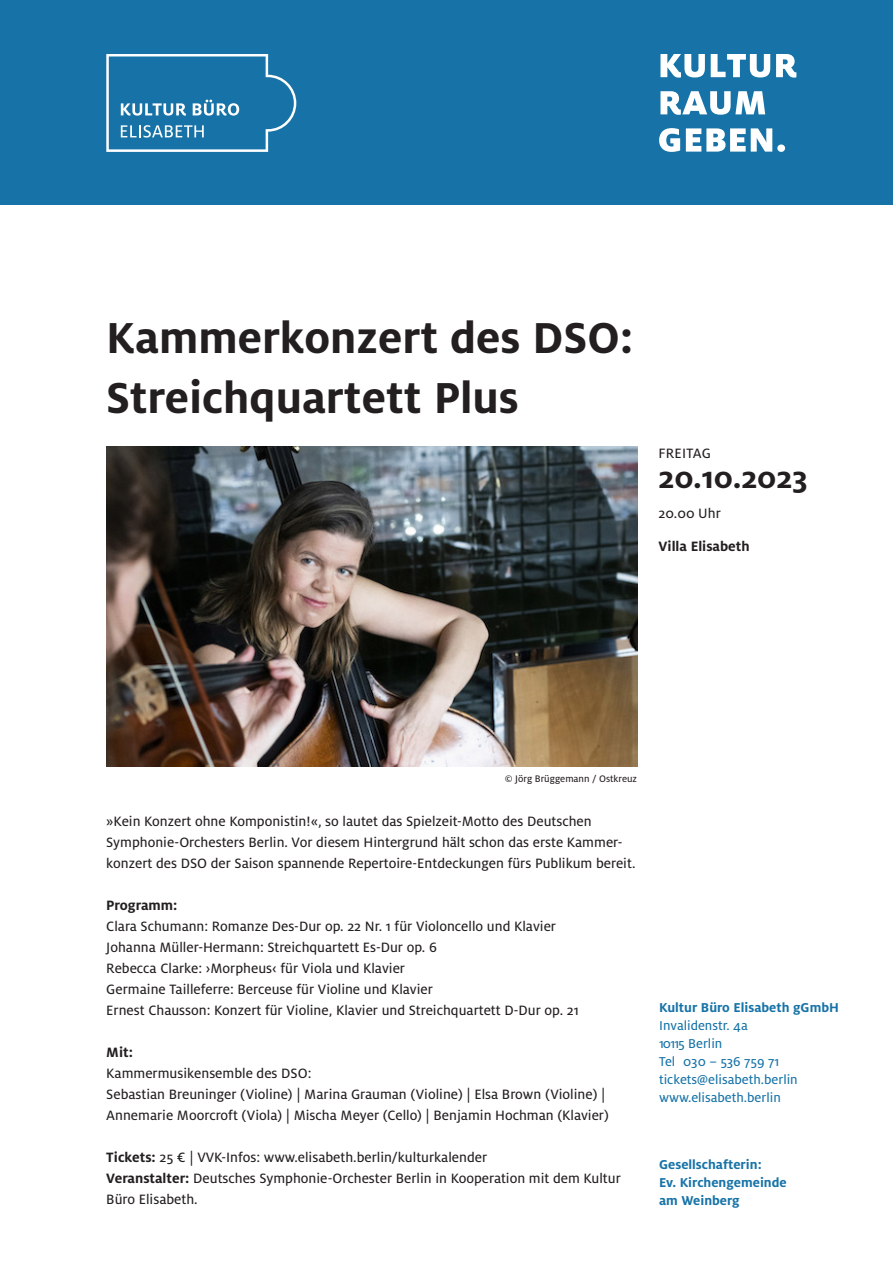
<style>
.page{position:relative;width:893px;height:1263px;background:#fff}
.page>*{position:absolute;margin:0;border:0;box-sizing:border-box;transform-origin:0 0}
.t1{font:700 48px/60px "Milo OT";color:#231f20}
.t2{font:700 33px "Milo OT";color:#231f20}
.t3{font:15px/21px "Milo OT Text";color:#231f20}
.t4{font:700 15px "Milo OT";color:#231f20}
.t5{font:14.25px/18px "Milo OT Text";color:#1773a7}
.t6{font:700 14.25px/18px "Milo OT";color:#1773a7}
.t7{font:10.5px "Milo OT Text";color:#231f20}
.s1{font-family:"Milo OT";font-weight:700}
</style>
<div class="page">
<div style="left:0;top:0;width:893px;height:204px;background:#1773a7"></div>
<svg style="left:106px;top:54px;width:190px;height:98px"></svg>
<svg style="left:659px;top:128px;width:126px;height:24px"></svg>
<svg style="left:660px;top:91px;width:105px;height:24px"></svg>
<svg style="left:660px;top:54px;width:136px;height:24px"></svg>
<img style="left:106px;top:447px;width:531px;height:320px">
<h1 class="t1" style="left:106px;top:308px;width:529px">Kammerkonzert des DSO:<br>Streichquartett Plus</h1>
<p class="t3" style="left:659px;top:443px;width:54px">FREITAG</p>
<h2 class="t2" style="left:659px;top:459px;width:151px">20.10.2023</h2>
<p class="t3" style="left:659px;top:503px;width:64px">20.00 Uhr</p>
<p class="t4" style="left:659px;top:538px;width:93px">Villa Elisabeth</p>
<p class="t7" style="left:505px;top:773px;width:134px">© Jörg Brüggemann / Ostkreuz</p>
<p class="t3" style="left:106px;top:811px;width:531px">»Kein Konzert ohne Komponistin!«, so lautet das Spielzeit-Motto des Deutschen<br>Symphonie-Orchesters Berlin. Vor diesem Hintergrund hält schon das erste Kammer&shy;konzert des DSO der Saison spannende Repertoire-Entdeckungen fürs Publikum bereit.</p>
<p class="t4" style="left:106px;top:897px;width:73px">Programm:</p>
<p class="t3" style="left:106px;top:916px;width:474px">Clara Schumann: Romanze Des-Dur op. 22 Nr. 1 für Violoncello und Klavier Johanna Müller-Hermann: Streichquartett Es-Dur op. 6<br>Rebecca Clarke: ›Morpheus‹ für Viola und Klavier<br>Germaine Tailleferre: Berceuse für Violine und Klavier<br>Ernest Chausson: Konzert für Violine, Klavier und Streichquartett D-Dur op. 21</p>
<p class="t4" style="left:106px;top:1044px;width:28px">Mit:</p>
<p class="t3" style="left:106px;top:1063px;width:504px">Kammermusikensemble des DSO:<br>Sebastian Breuninger (Violine) | Marina Grauman (Violine) | Elsa Brown (Violine) |<br>Annemarie Moorcroft (Viola) | Mischa Meyer (Cello) | Benjamin Hochman (Klavier)</p>
<p class="t3" style="left:106px;top:1147px;width:516px"><span class="s1">Tickets:</span> 25 € | VVK-Infos: www.elisabeth.berlin/kulturkalender<br><span class="s1">Veranstalter:</span> Deutsches Symphonie-Orchester Berlin in Kooperation mit dem Kultur<br>Büro Elisabeth.</p>
<p class="t6" style="left:659px;top:998px;width:181px">Kultur Büro Elisabeth gGmbH</p>
<p class="t5" style="left:659px;top:1016px;width:140px">Invalidenstr. 4a<br>10115 Berlin<br>Tel 030 – 536 759 71 tickets@elisabeth.berlin www.elisabeth.berlin</p>
<p class="t6" style="left:659px;top:1155px;width:129px">Gesellschafterin:<br>Ev. Kirchengemeinde am Weinberg</p>
</div>
